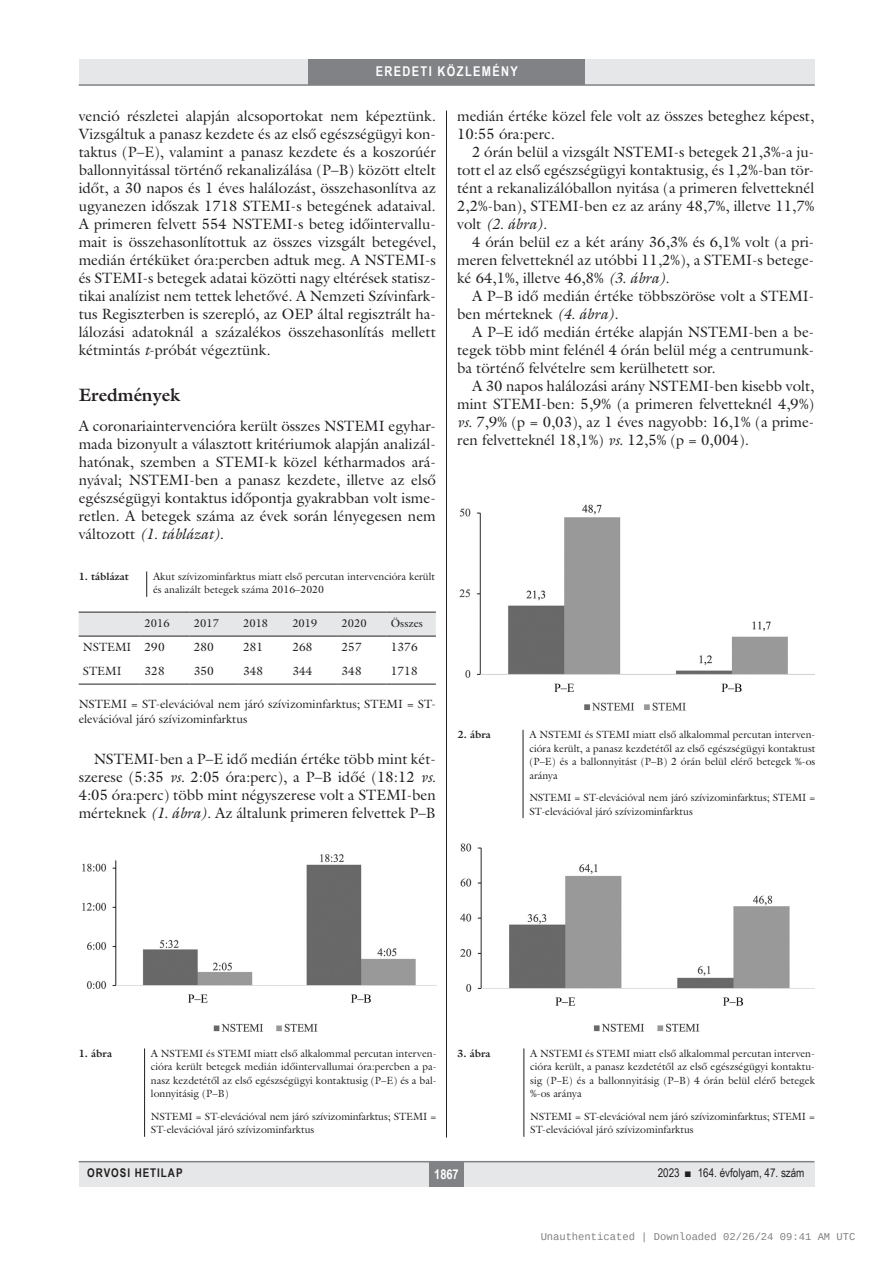
<style>
.page{position:relative;width:893px;height:1263px;background:#fff}
.page>*{position:absolute;margin:0;border:0;box-sizing:border-box;transform-origin:0 0}
.alcimbold{font:700 18px "Galliard Reg";color:#231f20}
.Body_tompa{font:15px/18px "Galliard Reg";color:#231f20;text-align:justify}
.Body_Text{font:15px/18px "Galliard Reg";color:#231f20;text-align:justify}
.rovatcim_jo{font:700 13.5px "Arial Narrow";letter-spacing:.1em;color:#fff}
.oldalszam{font:700 13.5px "Arial Narrow";color:#fff}
.tompa_8_10{font:12px/15px "Galliard Reg";color:#231f20}
.tabla{font:12px "Galliard Reg";color:#231f20}
.pagina{font:12px "Arial Narrow";color:#231f20}
.pagina-2{font:700 12px "Arial Narrow";letter-spacing:.08em;color:#231f20}
.tablafej{font:11.25px "Galliard Reg";color:#231f20}
.kepalairas2{font:10.5px/13.5px "Galliard Reg";color:#231f20}
.t1{font:10.5px "Liberation Mono";color:rgb(0 0 0/.5)}
.kepalairas1{font:700 10.5px "Galliard Reg";color:#231f20}
.s1{font-style:italic}
</style>
<div class="page">
<div style="left:79px;top:1161px;width:735px;height:25px;background:#e6e7e9"></div>
<div style="left:429px;top:1161px;width:34px;height:25px;background:#808285"></div>
<hr style="left:79px;top:1161px;width:735px;height:1px;background:#808285">
<div style="left:79px;top:60px;width:735px;height:25px;background:#e6e7e9"></div>
<div style="left:308px;top:60px;width:277px;height:25px;background:#808285"></div>
<hr style="left:79px;top:84px;width:736px;height:2px;background:#808285">
<hr style="left:446px;top:111px;width:1px;height:1026px;background:#231f20">
<svg style="left:146px;top:571px;width:1px;height:26px"></svg>
<div style="left:79px;top:613px;width:357px;height:23px;background:#e6e7e9"></div>
<hr style="left:79px;top:612px;width:61px;height:1px;background:#231f20">
<hr style="left:140px;top:612px;width:50px;height:1px;background:#231f20">
<hr style="left:190px;top:612px;width:49px;height:1px;background:#231f20">
<hr style="left:239px;top:612px;width:49px;height:1px;background:#231f20">
<hr style="left:288px;top:612px;width:49px;height:1px;background:#231f20">
<hr style="left:337px;top:612px;width:50px;height:1px;background:#231f20">
<hr style="left:387px;top:612px;width:49px;height:1px;background:#231f20">
<hr style="left:79px;top:636px;width:61px;height:1px;background:#231f20">
<hr style="left:140px;top:636px;width:50px;height:1px;background:#231f20">
<hr style="left:190px;top:636px;width:49px;height:1px;background:#231f20">
<hr style="left:239px;top:636px;width:49px;height:1px;background:#231f20">
<hr style="left:288px;top:636px;width:49px;height:1px;background:#231f20">
<hr style="left:337px;top:636px;width:50px;height:1px;background:#231f20">
<hr style="left:387px;top:636px;width:49px;height:1px;background:#231f20">
<hr style="left:79px;top:684px;width:61px;height:1px;background:#231f20">
<hr style="left:140px;top:684px;width:50px;height:1px;background:#231f20">
<hr style="left:190px;top:684px;width:49px;height:1px;background:#231f20">
<hr style="left:239px;top:684px;width:49px;height:1px;background:#231f20">
<hr style="left:288px;top:684px;width:49px;height:1px;background:#231f20">
<hr style="left:337px;top:684px;width:50px;height:1px;background:#231f20">
<hr style="left:387px;top:684px;width:49px;height:1px;background:#231f20">
<img style="left:82px;top:854px;width:354px;height:178px">
<hr style="left:144px;top:1048px;width:1px;height:89px;background:#231f20">
<img style="left:460px;top:843px;width:354px;height:189px">
<hr style="left:523px;top:1048px;width:1px;height:89px;background:#231f20">
<hr style="left:523px;top:730px;width:1px;height:88px;background:#231f20">
<img style="left:459px;top:504px;width:356px;height:207px">
<p class="rovatcim_jo" style="left:376px;top:61px;width:144px">EREDETI KÖZLEMÉNY</p>
<p class="Body_tompa" style="left:79px;top:107px;width:359px">venció részletei alapján alcsoportokat nem képeztünk.<br>Vizsgáltuk a panasz kezdete és az első egészségügyi kon&shy;taktus (P–E), valamint a panasz kezdete és a koszorúér ballonnyitással történő rekanalizálása (P–B) között eltelt időt, a 30 napos és 1 éves halálozást, összehasonlítva az ugyanezen időszak 1718 STEMI-s betegének adataival.<br>A primeren felvett 554 NSTEMI-s beteg időintervallu&shy;mait is összehasonlítottuk az összes vizsgált betegével, medián értéküket óra:percben adtuk meg. A NSTEMI-s és STEMI-s betegek adatai közötti nagy eltérések statisz&shy;tikai analízist nem tettek lehetővé. A Nemzeti Szívinfark&shy;tus Regiszterben is szerepló, az OEP által regisztrált ha&shy;lálozási adatoknál a százalékos összehasonlítás mellett kétmintás <span class="s1">t</span>-próbát végeztünk.</p>
<p class="alcimbold" style="left:79px;top:383px;width:103px">Eredmények</p>
<p class="Body_tompa" style="left:79px;top:417px;width:359px">A coronariaintervencióra került összes NSTEMI egyhar&shy;mada bizonyult a választott kritériumok alapján analizál&shy;hatónak, szemben a STEMI-k közel kétharmados ará&shy;nyával; NSTEMI-ben a panasz kezdete, illetve az első egészségügyi kontaktus időpontja gyakrabban volt isme&shy;retlen. A betegek száma az évek során lényegesen nem változott <span class="s1">(1. táblázat)</span>.</p>
<p class="kepalairas1" style="left:79px;top:569px;width:52px">1. táblázat</p>
<p class="kepalairas2" style="left:153px;top:569px;width:284px">Akut szívizominfarktus miatt első percutan intervencióra került és analizált betegek száma 2016–2020</p>
<p class="tablafej" style="left:145px;top:616px;width:27px">2016</p>
<p class="tablafej" style="left:194px;top:616px;width:27px">2017</p>
<p class="tablafej" style="left:243px;top:616px;width:27px">2018</p>
<p class="tablafej" style="left:292px;top:616px;width:27px">2019</p>
<p class="tablafej" style="left:342px;top:616px;width:27px">2020</p>
<p class="tablafej" style="left:391px;top:616px;width:34px">Összes</p>
<p class="tabla" style="left:83px;top:639px;width:50px">NSTEMI</p>
<p class="tabla" style="left:145px;top:639px;width:22px">290</p>
<p class="tabla" style="left:194px;top:639px;width:22px">280</p>
<p class="tabla" style="left:243px;top:639px;width:22px">281</p>
<p class="tabla" style="left:292px;top:639px;width:22px">268</p>
<p class="tabla" style="left:342px;top:639px;width:22px">257</p>
<p class="tabla" style="left:391px;top:639px;width:28px">1376</p>
<p class="tabla" style="left:83px;top:663px;width:40px">STEMI</p>
<p class="tabla" style="left:145px;top:663px;width:22px">328</p>
<p class="tabla" style="left:194px;top:663px;width:22px">350</p>
<p class="tabla" style="left:243px;top:663px;width:22px">348</p>
<p class="tabla" style="left:292px;top:663px;width:22px">344</p>
<p class="tabla" style="left:342px;top:663px;width:22px">348</p>
<p class="tabla" style="left:391px;top:663px;width:28px">1718</p>
<p class="tompa_8_10" style="left:79px;top:697px;width:359px">NSTEMI = ST-elevációval nem járó szívizominfarktus; STEMI = ST&shy;elevációval járó szívizominfarktus</p>
<p class="Body_Text" style="left:79px;top:749px;width:359px;text-indent:15px">NSTEMI-ben a P–E idő medián értéke több mint két&shy;szerese (5:35 <span class="s1">vs.</span> 2:05 óra:perc), a P–B időé (18:12 <span class="s1">vs.<br></span>4:05 óra:perc) több mint négyszerese volt a STEMI-ben mérteknek <span class="s1">(1. ábra)</span>. Az általunk primeren felvettek P–B</p>
<p class="Body_Text" style="left:457px;top:107px;width:359px">medián értéke közel fele volt az összes beteghez képest,<br>10:55 óra:perc.</p>
<p class="Body_Text" style="left:457px;top:143px;width:359px;text-indent:15px">2 órán belül a vizsgált NSTEMI-s betegek 21,3%-a ju&shy;tott el az első egészségügyi kontaktusig, és 1,2%-ban tör&shy;tént a rekanalizálóballon nyitása (a primeren felvetteknél 2,2%-ban), STEMI-ben ez az arány 48,7%, illetve 11,7% volt <span class="s1">(2. ábra)</span>.</p>
<p class="Body_Text" style="left:457px;top:233px;width:359px;text-indent:15px">4 órán belül ez a két arány 36,3% és 6,1% volt (a pri&shy;meren felvetteknél az utóbbi 11,2%), a STEMI-s betege&shy;ké 64,1%, illetve 46,8% <span class="s1">(3. ábra)</span>.</p>
<p class="Body_Text" style="left:457px;top:287px;width:359px;text-indent:15px">A P–B idő medián értéke többszöröse volt a STEMI&shy;ben mérteknek <span class="s1">(4. ábra)</span>.</p>
<p class="Body_Text" style="left:457px;top:323px;width:359px;text-indent:15px">A P–E idő medián értéke alapján NSTEMI-ben a be&shy;tegek több mint felénél 4 órán belül még a centrumunk&shy;ba történő felvételre sem kerülhetett sor.</p>
<p class="Body_Text" style="left:457px;top:377px;width:359px;text-indent:15px">A 30 napos halálozási arány NSTEMI-ben kisebb volt, mint STEMI-ben: 5,9% (a primeren felvetteknél 4,9%) <span class="s1">vs.</span> 7,9% (p = 0,03), az 1 éves nagyobb: 16,1% (a prime&shy;ren felvetteknél 18,1%) <span class="s1">vs.</span> 12,5% (p = 0,004).</p>
<p class="kepalairas1" style="left:457px;top:728px;width:35px">2. ábra</p>
<p class="kepalairas2" style="left:529px;top:728px;width:287px;text-align:justify">A NSTEMI és STEMI miatt első alkalommal percutan interven&shy;cióra került, a panasz kezdetétől az első egészségügyi kontaktust (P–E) és a ballonnyitást (P–B) 2 órán belül elérő betegek %-os aránya</p>
<p class="kepalairas2" style="left:529px;top:791px;width:287px">NSTEMI = ST-elevációval nem járó szívizominfarktus; STEMI =<br>ST-elevációval járó szívizominfarktus</p>
<p class="kepalairas1" style="left:79px;top:1046px;width:35px">1. ábra</p>
<p class="kepalairas2" style="left:151px;top:1046px;width:287px;text-align:justify">A NSTEMI és STEMI miatt első alkalommal percutan interven&shy;cióra került betegek medián időintervallumai óra:percben a pa&shy;nasz kezdetétől az első egészségügyi kontaktusig (P–E) és a bal&shy;lonnyitásig (P–B)</p>
<p class="kepalairas2" style="left:151px;top:1109px;width:287px">NSTEMI = ST-elevációval nem járó szívizominfarktus; STEMI =<br>ST-elevációval járó szívizominfarktus</p>
<p class="kepalairas1" style="left:457px;top:1046px;width:35px">3. ábra</p>
<p class="kepalairas2" style="left:530px;top:1046px;width:286px;text-align:justify">A NSTEMI és STEMI miatt első alkalommal percutan interven&shy;cióra került, a panasz kezdetétől az első egészségügyi kontaktu&shy;sig (P–E) és a ballonnyitásig (P–B) 4 órán belül elérő betegek %-os aránya</p>
<p class="kepalairas2" style="left:530px;top:1109px;width:286px">NSTEMI = ST-elevációval nem járó szívizominfarktus; STEMI =<br>ST-elevációval járó szívizominfarktus</p>
<p class="pagina-2" style="left:87px;top:1164px;width:97px">ORVOSI HETILAP</p>
<p class="oldalszam" style="left:434px;top:1163px;width:26px">1867</p>
<p class="pagina" style="left:658px;top:1164px;width:148px">2023 ■ 164. évfolyam, 47. szám</p>
<p class="t1" style="left:540px;top:1232px;width:316px">Unauthenticated | Downloaded 02/26/24 09:41 AM UTC</p>
</div>
